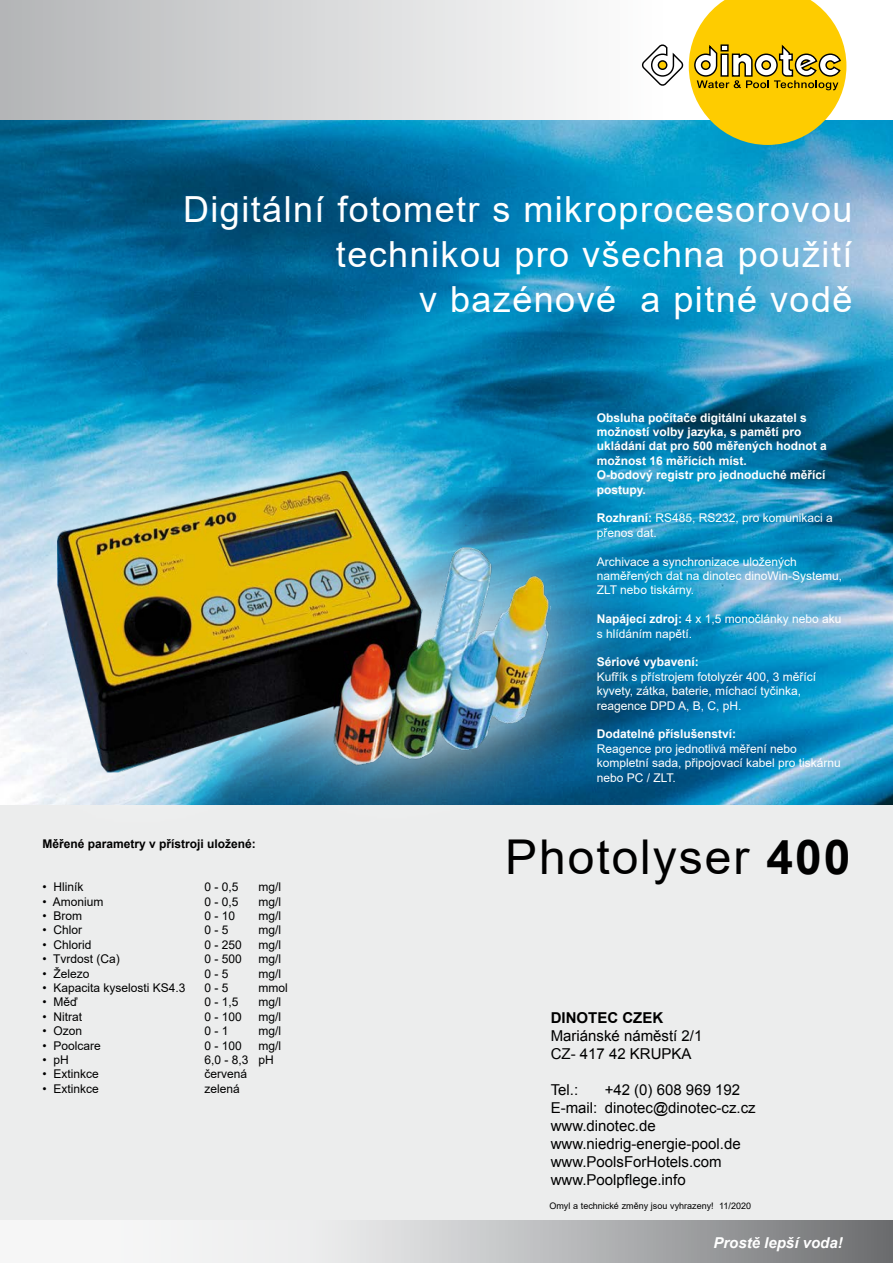
<style>
.page{position:relative;width:893px;height:1263px;background:#fff}
.page>*{position:absolute;margin:0;border:0;box-sizing:border-box;transform-origin:0 0}
.t1{font:48px "Arial";letter-spacing:.04em;color:#000}
.t2{font:36px/45px "Arial";letter-spacing:.04em;color:#fff;text-align:right}
.t3{font:15px/18px "Arial";color:#000}
.t4{font:italic 700 15px "Arial";color:#fff}
.t5{font:700 15px "Arial";color:#000}
.t6{font:12px/14.4px "Arial";color:#fff}
.t7{font:12px "Arial";color:#000}
.t8{font:700 12px/14.4px "Arial";color:#fff}
.t9{font:700 12px "Arial";color:#000}
.t10{font:9px "Arial";color:#000}
.s1{font-weight:700}
</style>
<div class="page">
<div style="left:0;top:119px;width:893px;height:1109px;background:#eceded"></div>
<img style="left:0;top:119px;width:893px;height:685px">
<div style="left:0;top:0;width:669px;height:119px;background:linear-gradient(to right,#b4b6b7,#fff)"></div>
<svg style="left:640px;top:0;width:206px;height:145px"></svg>
<svg style="left:143px;top:1220px;width:750px;height:43px"></svg>
<svg style="left:0;top:386px;width:636px;height:419px;background:#439bc1"></svg>
<img style="left:58px;top:471px;width:492px;height:301px">
<h2 class="t2" style="left:183px;top:186px;width:671px">Digitální fotometr s mikroprocesorovou technikou pro všechna použití<br>v bazénové a pitné vodě</h2>
<p class="t9" style="left:43px;top:835px;width:215px">Měřené parametry v přístroji uložené:</p>
<p class="t7" style="left:43px;top:879px;width:42px">• Hliník</p>
<p class="t7" style="left:205px;top:879px;width:36px">0 - 0,5</p>
<p class="t7" style="left:259px;top:879px;width:24px">mg/l</p>
<p class="t7" style="left:43px;top:893px;width:62px">• Amonium</p>
<p class="t7" style="left:205px;top:893px;width:36px">0 - 0,5</p>
<p class="t7" style="left:259px;top:893px;width:24px">mg/l</p>
<p class="t7" style="left:43px;top:907px;width:41px">• Brom</p>
<p class="t7" style="left:205px;top:907px;width:32px">0 - 10</p>
<p class="t7" style="left:259px;top:907px;width:24px">mg/l</p>
<p class="t7" style="left:43px;top:922px;width:41px">• Chlor</p>
<p class="t7" style="left:205px;top:922px;width:26px">0 - 5</p>
<p class="t7" style="left:259px;top:922px;width:24px">mg/l</p>
<p class="t7" style="left:43px;top:936px;width:50px">• Chlorid</p>
<p class="t7" style="left:205px;top:936px;width:39px">0 - 250</p>
<p class="t7" style="left:259px;top:936px;width:24px">mg/l</p>
<p class="t7" style="left:43px;top:951px;width:79px">• Tvrdost (Ca)</p>
<p class="t7" style="left:205px;top:951px;width:39px">0 - 500</p>
<p class="t7" style="left:259px;top:951px;width:24px">mg/l</p>
<p class="t7" style="left:43px;top:965px;width:48px">• Železo</p>
<p class="t7" style="left:205px;top:965px;width:26px">0 - 5</p>
<p class="t7" style="left:259px;top:965px;width:24px">mg/l</p>
<p class="t7" style="left:43px;top:979px;width:144px">• Kapacita kyselosti KS4.3</p>
<p class="t7" style="left:205px;top:979px;width:26px">0 - 5</p>
<p class="t7" style="left:259px;top:979px;width:31px">mmol</p>
<p class="t7" style="left:43px;top:994px;width:36px">• Měď</p>
<p class="t7" style="left:205px;top:994px;width:36px">0 - 1,5</p>
<p class="t7" style="left:259px;top:994px;width:24px">mg/l</p>
<p class="t7" style="left:43px;top:1008px;width:41px">• Nitrat</p>
<p class="t7" style="left:205px;top:1008px;width:39px">0 - 100</p>
<p class="t7" style="left:259px;top:1008px;width:24px">mg/l</p>
<p class="t7" style="left:43px;top:1023px;width:41px">• Ozon</p>
<p class="t7" style="left:205px;top:1023px;width:26px">0 - 1</p>
<p class="t7" style="left:259px;top:1023px;width:24px">mg/l</p>
<p class="t7" style="left:43px;top:1037px;width:60px">• Poolcare</p>
<p class="t7" style="left:205px;top:1037px;width:39px">0 - 100</p>
<p class="t7" style="left:259px;top:1037px;width:24px">mg/l</p>
<p class="t7" style="left:43px;top:1051px;width:28px">• pH</p>
<p class="t7" style="left:205px;top:1051px;width:71px">6,0 - 8,3 pH</p>
<p class="t7" style="left:43px;top:1066px;width:58px">• Extinkce</p>
<p class="t7" style="left:205px;top:1066px;width:44px">červená</p>
<p class="t7" style="left:43px;top:1080px;width:58px">• Extinkce</p>
<p class="t7" style="left:205px;top:1080px;width:37px">zelená</p>
<p class="t8" style="left:597px;top:410px;width:232px">Obsluha počítače digitální ukazatel s možností volby jazyka, s pamětí pro ukládání dat pro 500 měřených hodnot a možnost 16 měřících míst.<br>O-bodový registr pro jednoduché měřící postupy.</p>
<p class="t6" style="left:597px;top:511px;width:238px"><span class="s1">Rozhraní:</span> RS485, RS232, pro komunikaci a přenos dat.</p>
<p class="t6" style="left:597px;top:554px;width:247px">Archivace a synchronizace uložených naměřených dat na dinotec dinoWin-Systemu,<br>ZLT nebo tiskárny.</p>
<p class="t6" style="left:597px;top:612px;width:246px"><span class="s1">Napájecí zdroj:</span> 4 x 1,5 monočlánky nebo aku s hlídáním napětí.</p>
<p class="t8" style="left:597px;top:655px;width:104px">Sériové vybavení:</p>
<p class="t6" style="left:597px;top:669px;width:221px">Kufřík s přístrojem fotolyzér 400, 3 měřící kyvety, zátka, baterie, míchací tyčinka, reagence DPD A, B, C, pH.</p>
<p class="t8" style="left:597px;top:727px;width:141px">Dodatelné příslušenství:</p>
<p class="t6" style="left:597px;top:741px;width:246px">Reagence pro jednotlivá měření nebo kompletní sada, připojovací kabel pro tiskárnu nebo PC / ZLT.</p>
<h1 class="t1" style="left:505px;top:824px;width:347px">Photolyser <span class="s1">400</span></h1>
<p class="t5" style="left:551px;top:1007px;width:114px">DINOTEC CZEK</p>
<p class="t3" style="left:551px;top:1027px;width:153px">Mariánské náměstí 2/1<br>CZ- 417 42 KRUPKA</p>
<p class="t3" style="left:551px;top:1081px;width:29px">Tel.:</p>
<p class="t3" style="left:551px;top:1081px;width:207px;text-indent:54px">+42 (0) 608 969 192<br>E-mail: dinotec@dinotec-cz.cz www.dinotec.de www.niedrig-energie-pool.de www.PoolsForHotels.com www.Poolpflege.info</p>
<p class="t10" style="left:549px;top:1200px;width:203px">Omyl a technické změny jsou vyhrazeny! 11/2020</p>
<p class="t4" style="left:713px;top:1232px;width:131px">Prostě lepší voda!</p>
</div>
